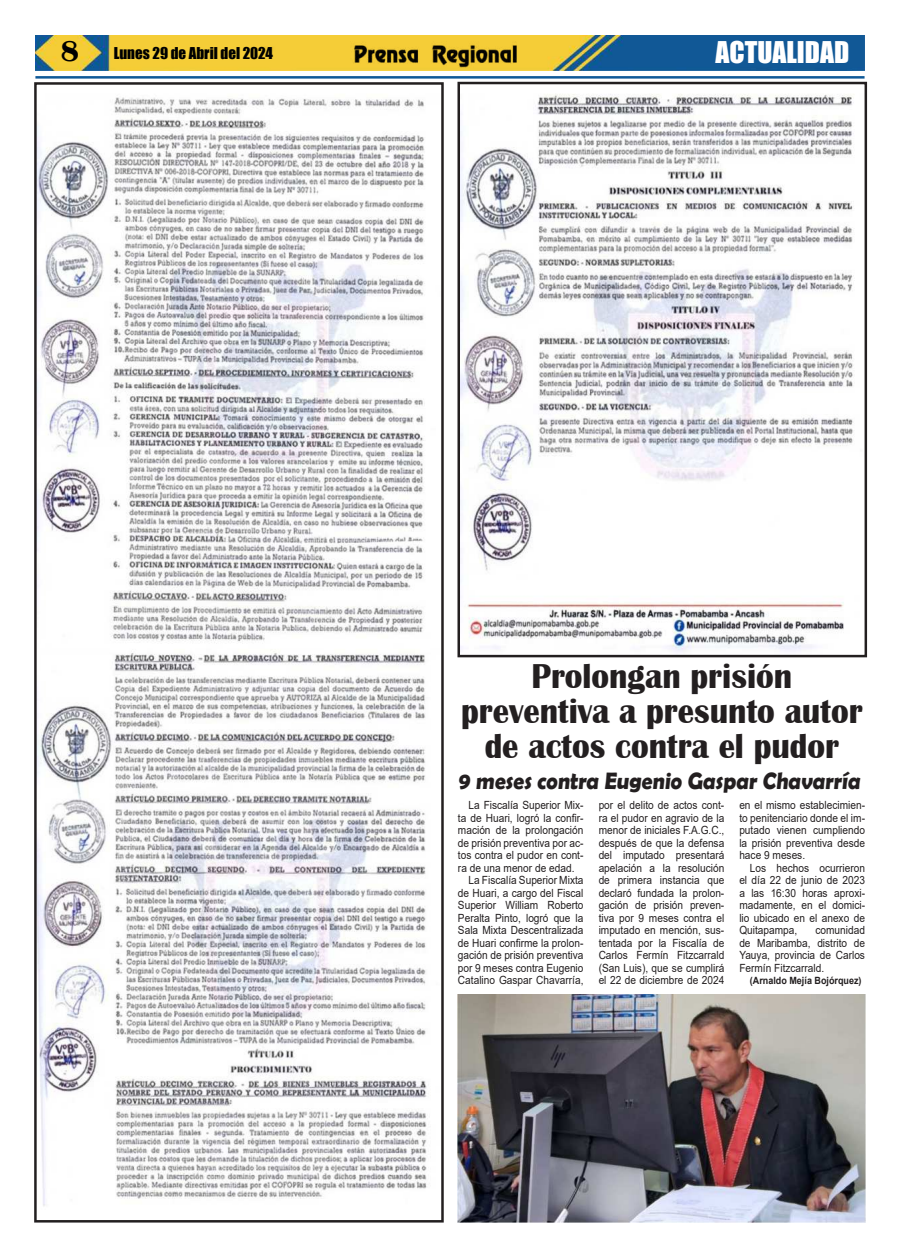
<style>
.page{position:relative;width:900px;height:1258px;background:#fff}
.page>*{position:absolute;margin:0;border:0;box-sizing:border-box;transform-origin:0 0}
.t1{font:700 35.5px/35px "Britannic";color:#231f20;text-align:center;scale:.92 1}
.t2{font:27.5px "Impact";color:#fff}
.t3{font:700 23.75px "Berlin Sans FB Demi";color:#231f20;scale:.91 1}
.t4{font:15px "Impact";color:#000}
.t5{font:11.25px/12.5px "Arial";color:#231f20;text-align:justify;scale:.9 1}
.t6{font:700 10px "Arial";color:#231f20;scale:.9 1}
.s1{font-family:"Britannic";font-weight:700;font-size:30px}
</style>
<div class="page">
<img style="left:35px;top:35px;width:830px;height:36px">
<hr style="left:35px;top:76px;width:830px;height:3px;background:#0f5998">
<img style="left:351px;top:41px;width:169px;height:27px">
<img style="left:37px;top:97px;width:390px;height:1109px">
<img style="left:460px;top:94px;width:394px;height:558px">
<div style="left:457px;top:82px;width:410px;height:575px;border:2px solid #231f20"></div>
<img style="left:458px;top:994px;width:407px;height:228px">
<h3 class="t4" style="left:61px;top:45px;width:214px"><span class="s1">8</span> Lunes 29 de Abril del 2024</h3>
<h2 class="t2" style="left:716px;top:37px;width:135px">ACTUALIDAD</h2>
<h1 class="t1" style="left:461px;top:662px;width:438px">Prolongan prisión preventiva a presunto autor de actos contra el pudor</h1>
<p class="t5" style="left:469px;top:799px;width:129px">La Fiscalía Superior Mix-</p>
<p class="t5" style="left:458px;top:811px;width:141px">ta de Huari, logró la con昀椀r-</p>
<p class="t5" style="left:458px;top:825px;width:141px">mación de la prolongación</p>
<p class="t5" style="left:458px;top:837px;width:141px">de prisión preventiva por ac-</p>
<p class="t5" style="left:458px;top:850px;width:141px">tos contra el pudor en cont-</p>
<p class="t5" style="left:458px;top:862px;width:131px">ra de una menor de edad.</p>
<p class="t5" style="left:469px;top:874px;width:129px">La Fiscalía Superior Mixta</p>
<p class="t5" style="left:458px;top:886px;width:141px">de Huari, a cargo del Fiscal</p>
<p class="t5" style="left:458px;top:899px;width:141px">Superior William Roberto</p>
<p class="t5" style="left:458px;top:912px;width:141px">Peralta Pinto, logró que la</p>
<p class="t5" style="left:458px;top:925px;width:141px">Sala Mixta Descentralizada</p>
<p class="t5" style="left:458px;top:936px;width:141px">de Huari con昀椀rme la prolon-</p>
<p class="t5" style="left:458px;top:950px;width:141px">gación de prisión preventiva</p>
<p class="t5" style="left:458px;top:962px;width:141px">por 9 meses contra Eugenio</p>
<p class="t5" style="left:458px;top:974px;width:141px">Catalino Gaspar Chavarría,</p>
<h3 class="t3" style="left:458px;top:772px;width:446px">9 meses contra Eugenio Gaspar Chavarría</h3>
<p class="t5" style="left:599px;top:800px;width:141px">por el delito de actos cont&shy;ra el pudor en agravio de la menor de iniciales F.A.G.C., después de que la defensa del imputado presentará apelación a la resolución de primera instancia que declaró fundada la prolon&shy;gación de prisión preven&shy;tiva por 9 meses contra el imputado en mención, sus&shy;tentada por la Fiscalía de Carlos Fermín Fitzcarrald (San Luis), que se cumplirá el 22 de diciembre de 2024</p>
<p class="t5" style="left:739px;top:800px;width:141px">en el mismo establecimien&shy;to penitenciario donde el im&shy;putado vienen cumpliendo la prisión preventiva desde hace 9 meses.</p>
<p class="t5" style="left:739px;top:861px;width:141px;text-indent:11px">Los hechos ocurrieron el día 22 de junio de 2023 a las 16:30 horas aproxi&shy;madamente, en el domici&shy;lio ubicado en el anexo de Quitapampa,</p>
<p class="t5" style="left:739px;top:925px;width:141px;text-indent:76px">comunidad de Maribamba, distrito de Yauya, provincia de Carlos Fermín Fitzcarrald.</p>
<p class="t6" style="left:750px;top:977px;width:125px">(Arnaldo Mejía Bojórquez)</p>
</div>
